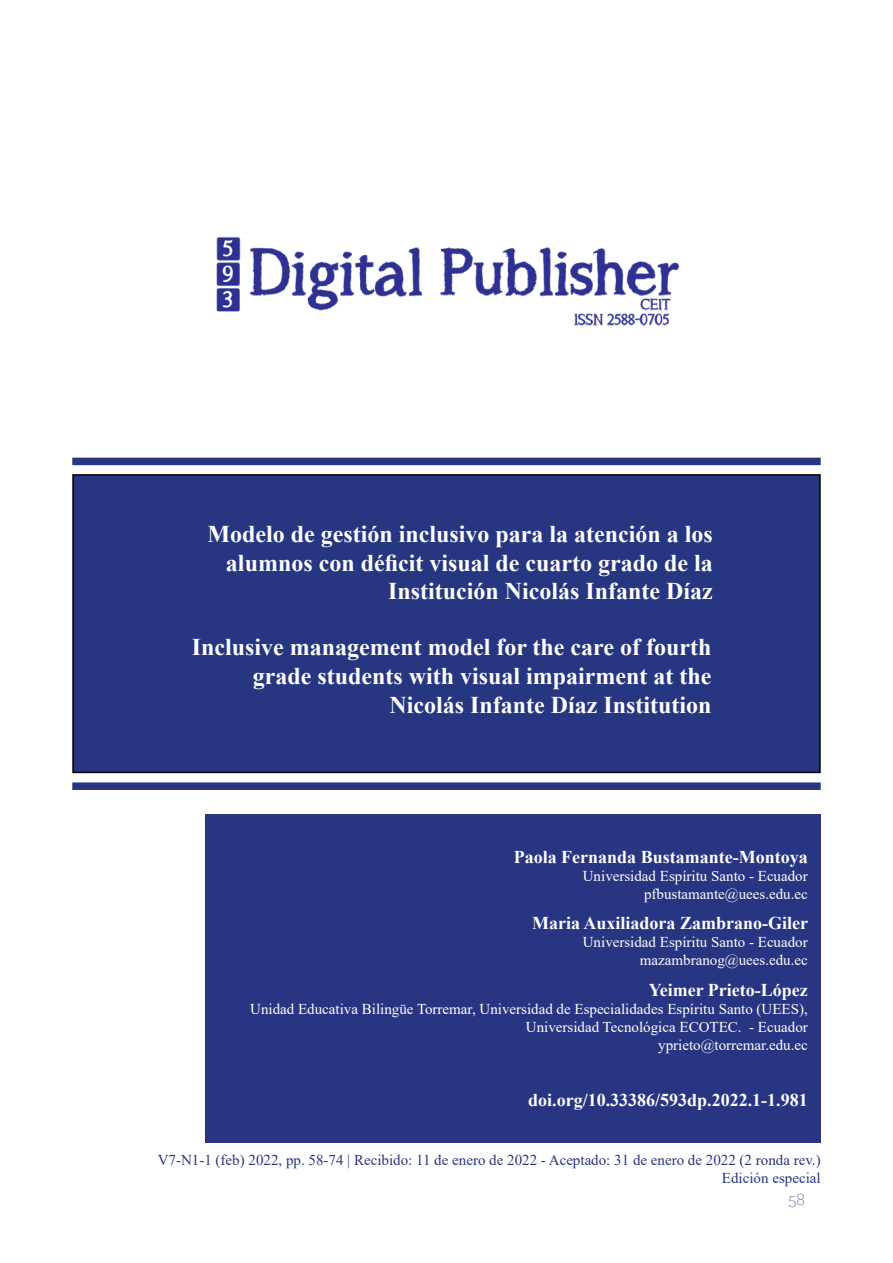
<style>
.page{position:relative;width:893px;height:1263px;background:#fff}
.page>*{position:absolute;margin:0;border:0;box-sizing:border-box;transform-origin:0 0}
.t1{font:700 24px/28.8px "Times New Roman";color:#fff;text-align:right}
.t2{font:700 18px "Times New Roman";color:#fff}
.t3{font:200 18px "Archer";color:#283583}
.t4{font:15px/18px "Times New Roman";color:#fff;text-align:right}
.t5{font:15px/18px "Times New Roman";color:#283583;text-align:right}
</style>
<div class="page">
<img style="left:216px;top:237px;width:464px;height:89px">
<div style="left:72px;top:458px;width:749px;height:7px;background:#283583"></div>
<div style="left:72px;top:782px;width:749px;height:8px;background:#283583"></div>
<div style="left:73px;top:475px;width:747px;height:297px;background:#273680"></div>
<div style="left:72px;top:474px;width:749px;height:299px;border:2px solid #000"></div>
<div style="left:205px;top:814px;width:615px;height:329px;background:#283583"></div>
<h1 class="t1" style="left:207px;top:519px;width:507px">Modelo de gestión inclusivo para la atención a los alumnos con déficit visual de cuarto grado de la<br>Institución Nicolás Infante Díaz</h1>
<h1 class="t1" style="left:192px;top:632px;width:521px">Inclusive management model for the care of fourth grade students with visual impairment at the<br>Nicolás Infante Díaz Institution</h1>
<p class="t2" style="left:514px;top:844px;width:295px">Paola Fernanda Bustamante-Montoya</p>
<p class="t4" style="left:583px;top:867px;width:226px">Universidad Espíritu Santo - Ecuador pfbustamante@uees.edu.ec</p>
<p class="t2" style="left:532px;top:910px;width:277px">Maria Auxiliadora Zambrano-Giler</p>
<p class="t4" style="left:583px;top:933px;width:226px">Universidad Espíritu Santo - Ecuador mazambranog@uees.edu.ec</p>
<p class="t2" style="left:649px;top:976px;width:161px">Yeimer Prieto-López</p>
<p class="t4" style="left:250px;top:999px;width:559px">Unidad Educativa Bilingüe Torremar, Universidad de Especialidades Espíritu Santo (UEES),<br>Universidad Tecnológica ECOTEC. - Ecuador<br>yprieto@torremar.edu.ec</p>
<p class="t2" style="left:528px;top:1087px;width:281px">doi.org/10.33386/593dp.2022.1-1.981</p>
<p class="t5" style="left:158px;top:1150px;width:664px">V7-N1-1 (feb) 2022, pp. 58-74 | Recibido: 11 de enero de 2022 - Aceptado: 31 de enero de 2022 (2 ronda rev.)<br>Edición especial</p>
<p class="t3" style="left:789px;top:1188px;width:18px">58</p>
</div>
